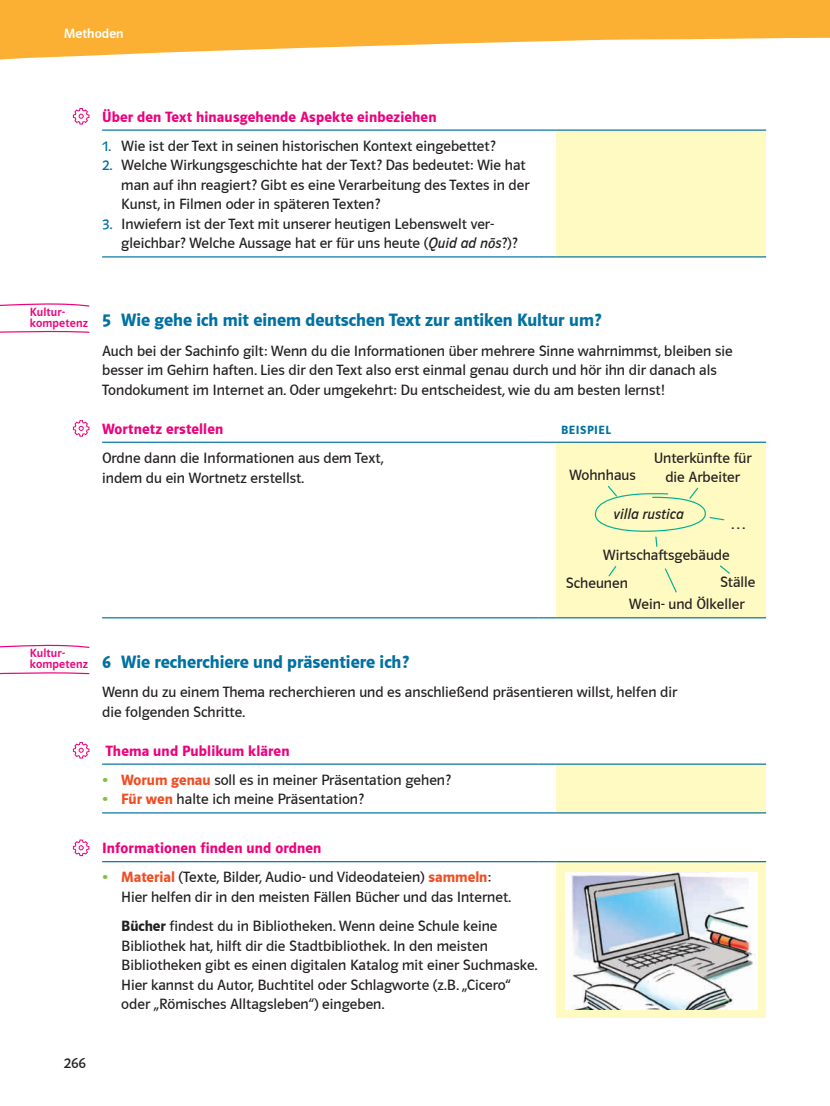
<style>
.page{position:relative;width:830px;height:1106px;background:#fff}
.page>*{position:absolute;margin:0;border:0;box-sizing:border-box;transform-origin:0 0}
.t1{font:18px "Polo CE11 K Hfett";color:#0071a1}
.t2{font:15px/19.5px "Polo CE11 K Buch";color:#231f20}
.t3{font:15px "Polo CE11 K Hfett";letter-spacing:.01em;color:#ed027c}
.t4{font:italic 15px "Polo CE11 K Buch";color:#231f20}
.t5{font:13.5px "Polo CE11 K Krftg";letter-spacing:.005em;color:#fff}
.t6{font:12px/11.2px "Polo CE11 K Krftg";letter-spacing:.01em;color:#ed027c}
.t7{font:12px "Polo CE11 K Hfett";letter-spacing:.05em;color:#0071a1}
.s1{color:#0071a1}
.s2{font-style:italic}
.s3{color:#7fc241}
.s4{font-family:"Polo CE11 K Hfett";color:#f04d22}
.s5{font-family:"Polo CE11 K Hfett"}
</style>
<div class="page">
<div style="left:556px;top:130px;width:209px;height:127px;background:#fffac1"></div>
<hr style="left:102px;top:129px;width:436px;height:2px;background:#0071a1">
<svg style="left:538px;top:129px;width:18px;height:2px"></svg>
<hr style="left:556px;top:129px;width:209px;height:2px;background:#0071a1">
<hr style="left:102px;top:256px;width:436px;height:1px;background:#0071a1">
<svg style="left:538px;top:256px;width:18px;height:1px"></svg>
<hr style="left:556px;top:256px;width:209px;height:1px;background:#0071a1">
<div style="left:556px;top:442px;width:209px;height:176px;background:#fffac1"></div>
<hr style="left:102px;top:441px;width:436px;height:2px;background:#0071a1">
<svg style="left:538px;top:441px;width:18px;height:2px"></svg>
<hr style="left:556px;top:441px;width:209px;height:2px;background:#0071a1">
<hr style="left:102px;top:617px;width:436px;height:1px;background:#0071a1">
<svg style="left:538px;top:617px;width:18px;height:1px"></svg>
<hr style="left:556px;top:617px;width:209px;height:1px;background:#0071a1">
<div style="left:556px;top:764px;width:209px;height:49px;background:#fffac1"></div>
<hr style="left:102px;top:763px;width:436px;height:1px;background:#0071a1">
<svg style="left:538px;top:763px;width:18px;height:1px"></svg>
<hr style="left:556px;top:763px;width:209px;height:1px;background:#0071a1">
<hr style="left:102px;top:812px;width:436px;height:1px;background:#0071a1">
<svg style="left:538px;top:812px;width:18px;height:1px"></svg>
<hr style="left:556px;top:812px;width:209px;height:1px;background:#0071a1">
<div style="left:556px;top:861px;width:209px;height:156px;background:#fffac1"></div>
<hr style="left:102px;top:861px;width:436px;height:1px;background:#0071a1">
<svg style="left:538px;top:861px;width:18px;height:2px"></svg>
<hr style="left:556px;top:861px;width:209px;height:1px;background:#0071a1">
<svg style="left:73px;top:108px;width:17px;height:17px"></svg>
<svg style="left:0;top:330px;width:90px;height:3px"></svg>
<svg style="left:0;top:303px;width:90px;height:4px"></svg>
<svg style="left:73px;top:420px;width:17px;height:17px"></svg>
<svg style="left:0;top:672px;width:90px;height:3px"></svg>
<svg style="left:0;top:644px;width:90px;height:4px"></svg>
<svg style="left:73px;top:742px;width:17px;height:17px"></svg>
<svg style="left:73px;top:839px;width:17px;height:17px"></svg>
<img style="left:565px;top:872px;width:191px;height:137px">
<svg style="left:720px;top:565px;width:10px;height:9px"></svg>
<svg style="left:608px;top:566px;width:9px;height:11px"></svg>
<svg style="left:665px;top:568px;width:12px;height:25px"></svg>
<svg style="left:594px;top:486px;width:130px;height:61px"></svg>
<svg style="left:0;top:0;width:830px;height:60px"></svg>
<p class="t5" style="left:64px;top:26px;width:61px">Methoden</p>
<p class="t3" style="left:102px;top:108px;width:336px">Über den Text hinausgehende Aspekte einbeziehen</p>
<p class="t2" style="left:102px;top:136px;width:394px"><span class="s1">1.</span> Wie ist der Text in seinen historischen Kontext eingebettet?</p>
<p class="t2" style="left:121px;top:156px;width:409px;text-indent:-19px"><span class="s1">2.</span> Welche Wirkungsgeschichte hat der Text? Das bedeutet: Wie hat man auf ihn reagiert? Gibt es eine Verarbeitung des Textes in der<br>Kunst, in Filmen oder in späteren Texten?</p>
<p class="t2" style="left:121px;top:214px;width:397px;text-indent:-19px"><span class="s1">3.</span> Inwiefern ist der Text mit unserer heutigen Lebenswelt ver&shy;gleichbar? Welche Aussage hat er für uns heute (<span class="s2">Quid ad nōs</span>?)?</p>
<p class="t6" style="left:30px;top:306px;width:60px">Kultur&shy;kompetenz</p>
<p class="t1" style="left:102px;top:310px;width:500px">5 Wie gehe ich mit einem deutschen Text zur antiken Kultur um?</p>
<p class="t2" style="left:102px;top:341px;width:631px">Auch bei der Sachinfo gilt: Wenn du die Informationen über mehrere Sinne wahrnimmst, bleiben sie besser im Gehirn haften. Lies dir den Text also erst einmal genau durch und hör ihn dir danach als<br>Tondokument im Internet an. Oder umgekehrt: Du entscheidest, wie du am besten lernst!</p>
<p class="t3" style="left:102px;top:420px;width:123px">Wortnetz erstellen</p>
<p class="t7" style="left:561px;top:423px;width:51px">BEISPIEL</p>
<p class="t2" style="left:102px;top:448px;width:283px">Ordne dann die Informationen aus dem Text, indem du ein Wortnetz erstellst.</p>
<p class="t2" style="left:653px;top:448px;width:99px;text-align:center">Unterkünfte für die Arbeiter</p>
<p class="t2" style="left:568px;top:465px;width:68px">Wohnhaus</p>
<p class="t4" style="left:613px;top:505px;width:72px">villa rustica</p>
<p class="t2" style="left:729px;top:514px;width:18px">…</p>
<p class="t2" style="left:602px;top:546px;width:128px">Wirtschaftsgebäude</p>
<p class="t2" style="left:565px;top:573px;width:63px">Scheunen</p>
<p class="t2" style="left:628px;top:571px;width:128px;line-height:21.9px;text-indent:91px">Ställe<br>Wein- und Ölkeller</p>
<p class="t6" style="left:30px;top:647px;width:60px">Kultur&shy;kompetenz</p>
<p class="t1" style="left:102px;top:651px;width:308px">6 Wie recherchiere und präsentiere ich?</p>
<p class="t2" style="left:102px;top:682px;width:576px">Wenn du zu einem Thema recherchieren und es anschließend präsentieren willst, helfen dir die folgenden Schritte.</p>
<p class="t3" style="left:105px;top:742px;width:185px">Thema und Publikum klären</p>
<p class="t2" style="left:102px;top:770px;width:350px"><span class="s3">•</span> <span class="s4">Worum genau</span> soll es in meiner Präsentation gehen?</p>
<p class="t2" style="left:102px;top:790px;width:263px"><span class="s3">•</span> <span class="s4">Für wen</span> halte ich meine Präsentation?</p>
<p class="t3" style="left:102px;top:839px;width:221px">Informationen finden und ordnen</p>
<p class="t2" style="left:121px;top:868px;width:391px;text-indent:-19px"><span class="s3">•</span> <span class="s4">Material</span> (Texte, Bilder, Audio- und Videodateien) <span class="s4">sammeln</span>:<br>Hier helfen dir in den meisten Fällen Bücher und das Internet.</p>
<p class="t2" style="left:121px;top:916px;width:417px"><span class="s5">Bücher</span> findest du in Bibliotheken. Wenn deine Schule keine Bibliothek hat, hilft dir die Stadtbibliothek. In den meisten Bibliotheken gibt es einen digitalen Katalog mit einer Suchmaske.<br>Hier kannst du Autor, Buchtitel oder Schlagworte (z.B. „Cicero“ oder „Römisches Alltagsleben“) eingeben.</p>
<p class="t2" style="left:64px;top:1053px;width:23px">266</p>
</div>
